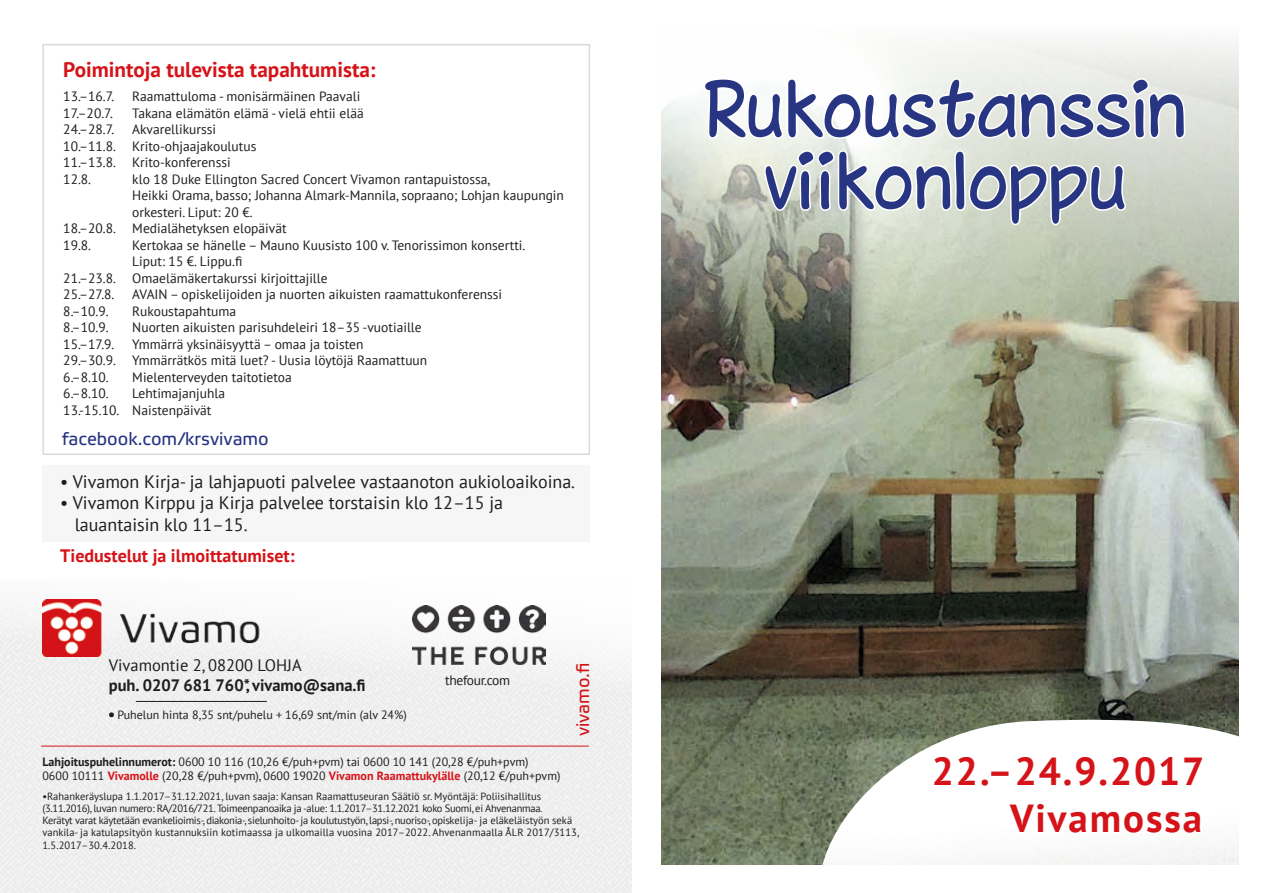
<style>
.page{position:relative;width:1263px;height:893px;background:#fff}
.page>*{position:absolute;margin:0;border:0;box-sizing:border-box;transform-origin:0 0}
.t1{font:72px/72px "Chinacat";color:#283583;text-align:center}
.t2{font:700 39px/46.8px "PT Sans";letter-spacing:.05em;color:#d51318;text-align:right}
.t3{font:700 21.15px "PT Sans";color:#d51318}
.t4{font:18px/21.6px "PT Sans";color:#1d1d1b}
.t5{font:700 18px "PT Sans";color:#d51318}
.t6{font:18px "Etelka Text";color:#283583}
.t7{font:18px "Etelka Text";color:#d51318}
.t8{font:700 16.5px "PT Sans";color:#1d1d1b}
.t9{font:16.5px "PT Sans";color:#1d1d1b}
.t10{font:13.5px/16.5px "PT Sans";color:#1d1d1b}
.t11{font:13.5px "PT Sans";letter-spacing:-.025em;color:#1d1d1b}
.t12{font:12px/14.4px "PT Sans";color:#1d1d1b}
.t13{font:10.5px/12px "PT Sans";color:#1d1d1b}
.s1{font-weight:700}
.s2{font-weight:700;color:#d51318}
</style>
<div class="page">
<img style="left:662px;top:42px;width:577px;height:822px">
<svg style="left:780px;top:710px;width:459px;height:155px"></svg>
<img style="left:0;top:599px;width:631px;height:294px">
<svg style="left:108px;top:711px;width:7px;height:7px"></svg>
<hr style="left:136px;top:701px;width:131px;height:1px;background:#1d1d1b">
<img style="left:43px;top:600px;width:218px;height:57px">
<hr style="left:41px;top:746px;width:548px;height:1px;background:#d51318">
<div style="left:42px;top:465px;width:548px;height:76px;background:#f6f6f6"></div>
<div style="left:42px;top:44px;width:548px;height:411px;border:2px solid #dadada"></div>
<img style="left:412px;top:605px;width:133px;height:59px">
<svg style="left:930px;top:753px;width:63px;height:37px"></svg>
<svg style="left:1013px;top:749px;width:193px;height:41px"></svg>
<svg style="left:1004px;top:799px;width:201px;height:38px"></svg>
<svg style="left:702px;top:39px;width:485px;height:188px"></svg>
<h3 class="t3" style="left:63px;top:56px;width:314px">Poimintoja tulevista tapahtumista:</h3>
<p class="t10" style="left:63px;top:88px;width:53px">13.–16.7.</p>
<p class="t10" style="left:132px;top:88px;width:230px">Raamattuloma - monisärmäinen Paavali</p>
<p class="t10" style="left:63px;top:104px;width:51px">17.–20.7.</p>
<p class="t10" style="left:132px;top:104px;width:233px">Takana elämätön elämä - vielä ehtii elää</p>
<p class="t10" style="left:63px;top:121px;width:53px">24.–28.7.</p>
<p class="t10" style="left:63px;top:121px;width:195px;text-indent:69px">Akvarellikurssi<br>10.–11.8. Krito-ohjaajakoulutus<br>11.–13.8. Krito-konferenssi<br>12.8.</p>
<p class="t10" style="left:132px;top:170px;width:359px">klo 18 Duke Ellington Sacred Concert Vivamon rantapuistossa,</p>
<p class="t10" style="left:132px;top:187px;width:433px">Heikki Orama, basso; Johanna Almark-Mannila, sopraano; Lohjan kaupungin</p>
<p class="t10" style="left:132px;top:203px;width:122px">orkesteri. Liput: 20 €.</p>
<p class="t10" style="left:63px;top:220px;width:225px">18.–20.8. Medialähetyksen elopäivät</p>
<p class="t10" style="left:63px;top:236px;width:29px">19.8.</p>
<p class="t10" style="left:132px;top:236px;width:395px">Kertokaa se hänelle – Mauno Kuusisto 100 v. Tenorissimon konsertti.</p>
<p class="t10" style="left:132px;top:253px;width:112px">Liput: 15 €. Lippu.fi</p>
<p class="t10" style="left:63px;top:269px;width:266px">21.–23.8. Omaelämäkertakurssi kirjoittajille</p>
<p class="t10" style="left:63px;top:286px;width:53px">25.–27.8.</p>
<p class="t10" style="left:132px;top:286px;width:371px">AVAIN – opiskelijoiden ja nuorten aikuisten raamattukonferenssi</p>
<p class="t10" style="left:63px;top:302px;width:47px">8.–10.9.</p>
<p class="t10" style="left:132px;top:302px;width:105px">Rukoustapahtuma</p>
<p class="t10" style="left:63px;top:319px;width:47px">8.–10.9.</p>
<p class="t10" style="left:132px;top:319px;width:291px">Nuorten aikuisten parisuhdeleiri 18–35 -vuotiaille</p>
<p class="t10" style="left:63px;top:335px;width:53px">15.–17.9.</p>
<p class="t10" style="left:63px;top:335px;width:365px;text-indent:69px">Ymmärrä yksinäisyyttä – omaa ja toisten<br>29.–30.9. Ymmärrätkös mitä luet? - Uusia löytöjä Raamattuun<br>6.–8.10.</p>
<p class="t10" style="left:132px;top:368px;width:161px">Mielenterveyden taitotietoa</p>
<p class="t10" style="left:63px;top:385px;width:47px">6.–8.10.</p>
<p class="t10" style="left:63px;top:385px;width:163px;text-indent:69px">Lehtimajanjuhla<br>13.-15.10. Naistenpäivät</p>
<h3 class="t6" style="left:62px;top:428px;width:208px">facebook.com/krsvivamo</h3>
<h3 class="t4" style="left:60px;top:470px;width:516px">• Vivamon Kirja- ja lahjapuoti palvelee vastaanoton aukioloaikoina.</h3>
<h3 class="t4" style="left:75px;top:492px;width:430px;text-indent:-14px">• Vivamon Kirppu ja Kirja palvelee torstaisin klo 12–15 ja lauantaisin klo 11–15.</h3>
<h3 class="t5" style="left:60px;top:544px;width:236px">Tiedustelut ja ilmoittatumiset:</h3>
<p class="t9" style="left:109px;top:655px;width:194px">Vivamontie 2, 08200 LOHJA</p>
<p class="t8" style="left:109px;top:674px;width:258px">puh. 0207 681 760*, vivamo@sana.fi</p>
<p class="t12" style="left:109px;top:707px;width:299px">• Puhelun hinta 8,35 snt/puhelu + 16,69 snt/min (alv 24%)</p>
<p class="t12" style="left:42px;top:754px;width:520px"><span class="s1">Lahjoituspuhelinnumerot:</span> 0600 10 116 (10,26 €/puh+pvm) tai 0600 10 141 (20,28 €/puh+pvm)<br>0600 10111 <span class="s2">Vivamolle</span> (20,28 €/puh+pvm), 0600 19020 <span class="s2">Vivamon Raamattukylälle</span> (20,12 €/puh+pvm)</p>
<p class="t13" style="left:42px;top:789px;width:538px">•Rahankeräyslupa 1.1.2017–31.12.2021, luvan saaja: Kansan Raamattuseuran Säätiö sr. Myöntäjä: Poliisihallitus (3.11.2016), luvan numero: RA/2016/721. Toimeenpanoaika ja -alue: 1.1.2017–31.12.2021 koko Suomi, ei Ahvenanmaa.<br>Kerätyt varat käytetään evankelioimis-, diakonia-, sielunhoito- ja koulutustyön, lapsi-, nuoriso-, opiskelija- ja eläkeläistyön sekä vankila- ja katulapsityön kustannuksiin kotimaassa ja ulkomailla vuosina 2017–2022. Ahvenanmaalla ÅLR 2017/3113,</p>
<p class="t13" style="left:42px;top:839px;width:95px">1.5.2017–30.4.2018.</p>
<h3 class="t7" style="left:572px;top:736px;width:75px;rotate:-90deg">vivamo.fi</h3>
<p class="t11" style="left:445px;top:671px;width:66px">thefour.com</p>
<h1 class="t1" style="left:705px;top:72px;width:486px">Rukoustanssin viikonloppu</h1>
<h2 class="t2" style="left:932px;top:747px;width:274px">22.–24.9.2017<br>Vivamossa</h2>
</div>
